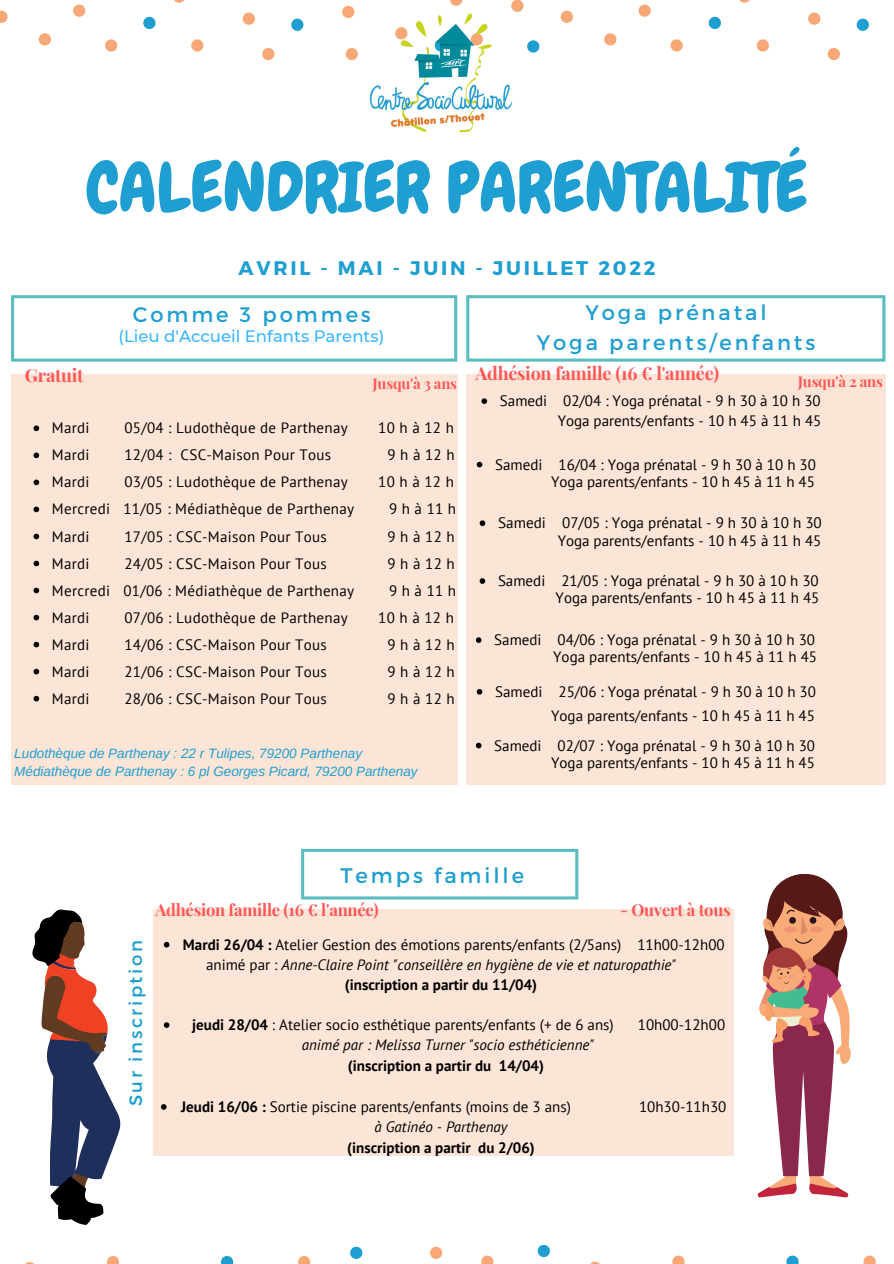
<style>
.page{position:relative;width:894px;height:1264px;background:#fff}
.page>*{position:absolute;margin:0;border:0;box-sizing:border-box;transform-origin:0 0}
.t1{font:68.7px "Chewy";color:#1e9ed1}
.t2{font:21px "Montserrat";letter-spacing:.14em;color:#1e9ed1}
.t3{font:700 19.65px "Montserrat";letter-spacing:.14em;color:#1e9ed1}
.t4{font:700 18px "Playfair Display";letter-spacing:-.015em;color:#ff5757}
.t5{font:18px "Montserrat";letter-spacing:.14em;color:#1e9ed1}
.t6{font:700 16.5px "Playfair Display";letter-spacing:-.015em;color:#ff5757}
.t7{font:500 16.5px "Montserrat";color:#38b6ff}
.t8{font:15.15px "PT Sans";color:#000}
.t9{font:15px "PT Sans";color:#000}
.t10{font:15px "PT Sans";letter-spacing:.02em;color:#000}
.t11{font:italic 15px "PT Sans";color:#000}
.t12{font:700 15px "PT Sans";color:#000}
.t13{font:15px "PT Sans";letter-spacing:.305em;color:#000}
.t14{font:700 14.85px "Playfair Display";letter-spacing:-.015em;color:#ff5757}
.t15{font:italic 13.5px "Arimo";color:#1e9ed1}
.s1{font-weight:700}
.s2{font-style:normal}
</style>
<div class="page">
<svg style="left:191px;top:39px;width:12px;height:13px"></svg>
<svg style="left:243px;top:13px;width:12px;height:12px"></svg>
<svg style="left:345px;top:48px;width:13px;height:12px"></svg>
<svg style="left:39px;top:33px;width:12px;height:12px"></svg>
<svg style="left:291px;top:19px;width:12px;height:12px"></svg>
<svg style="left:143px;top:17px;width:12px;height:12px"></svg>
<svg style="left:73px;top:5px;width:12px;height:12px"></svg>
<svg style="left:105px;top:39px;width:12px;height:13px"></svg>
<svg style="left:262px;top:48px;width:12px;height:12px"></svg>
<svg style="left:174px;top:0;width:10px;height:3px"></svg>
<svg style="left:0;top:11px;width:7px;height:12px"></svg>
<svg style="left:342px;top:6px;width:12px;height:12px"></svg>
<svg style="left:756px;top:39px;width:12px;height:13px"></svg>
<svg style="left:808px;top:13px;width:12px;height:12px"></svg>
<svg style="left:604px;top:33px;width:12px;height:12px"></svg>
<svg style="left:511px;top:0;width:12px;height:8px"></svg>
<svg style="left:450px;top:0;width:12px;height:6px"></svg>
<svg style="left:856px;top:19px;width:12px;height:12px"></svg>
<svg style="left:527px;top:40px;width:12px;height:13px"></svg>
<svg style="left:708px;top:17px;width:12px;height:12px"></svg>
<svg style="left:638px;top:5px;width:12px;height:12px"></svg>
<svg style="left:670px;top:39px;width:12px;height:13px"></svg>
<svg style="left:827px;top:48px;width:12px;height:12px"></svg>
<svg style="left:739px;top:0;width:11px;height:3px"></svg>
<svg style="left:560px;top:11px;width:12px;height:12px"></svg>
<div style="left:11px;top:374px;width:446px;height:410px;background:#fce5d6"></div>
<div style="left:466px;top:374px;width:419px;height:410px;background:#fce5d6"></div>
<svg style="left:107px;top:1256px;width:12px;height:7px"></svg>
<svg style="left:221px;top:1256px;width:12px;height:7px"></svg>
<svg style="left:350px;top:1246px;width:12px;height:12px"></svg>
<svg style="left:298px;top:1256px;width:12px;height:7px"></svg>
<svg style="left:430px;top:1246px;width:12px;height:12px"></svg>
<svg style="left:672px;top:1255px;width:12px;height:8px"></svg>
<svg style="left:591px;top:1261px;width:8px;height:2px"></svg>
<svg style="left:786px;top:1255px;width:12px;height:8px"></svg>
<svg style="left:537px;top:1245px;width:12px;height:11px"></svg>
<svg style="left:863px;top:1255px;width:12px;height:8px"></svg>
<svg style="left:481px;top:1255px;width:12px;height:8px"></svg>
<img style="left:369px;top:8px;width:154px;height:125px">
<svg style="left:757px;top:874px;width:94px;height:323px"></svg>
<svg style="left:32px;top:909px;width:88px;height:315px"></svg>
<div style="left:153px;top:909px;width:580px;height:247px;background:#fce5d6"></div>
<svg style="left:34px;top:425px;width:5px;height:6px"></svg>
<svg style="left:34px;top:452px;width:5px;height:6px"></svg>
<svg style="left:34px;top:479px;width:5px;height:6px"></svg>
<svg style="left:34px;top:506px;width:5px;height:6px"></svg>
<svg style="left:34px;top:533px;width:5px;height:6px"></svg>
<svg style="left:34px;top:560px;width:5px;height:6px"></svg>
<svg style="left:34px;top:587px;width:5px;height:6px"></svg>
<svg style="left:34px;top:614px;width:5px;height:6px"></svg>
<svg style="left:34px;top:641px;width:5px;height:6px"></svg>
<svg style="left:34px;top:668px;width:5px;height:6px"></svg>
<svg style="left:34px;top:696px;width:5px;height:5px"></svg>
<svg style="left:481px;top:398px;width:6px;height:6px"></svg>
<svg style="left:476px;top:462px;width:6px;height:5px"></svg>
<svg style="left:479px;top:520px;width:6px;height:6px"></svg>
<svg style="left:479px;top:578px;width:6px;height:6px"></svg>
<svg style="left:475px;top:637px;width:6px;height:6px"></svg>
<svg style="left:476px;top:689px;width:6px;height:5px"></svg>
<svg style="left:475px;top:742px;width:6px;height:6px"></svg>
<svg style="left:164px;top:1022px;width:5px;height:5px"></svg>
<svg style="left:164px;top:941px;width:5px;height:6px"></svg>
<svg style="left:161px;top:1104px;width:5px;height:5px"></svg>
<svg style="left:11px;top:295px;width:446px;height:66px"></svg>
<svg style="left:466px;top:295px;width:419px;height:66px"></svg>
<svg style="left:301px;top:848px;width:277px;height:51px"></svg>
<p class="t1" style="left:86px;top:144px;width:722px">CALENDRIER PARENTALITÉ</p>
<p class="t3" style="left:238px;top:255px;width:418px">AVRIL - MAI - JUIN - JUILLET 2022</p>
<p class="t2" style="left:585px;top:299px;width:183px">Yoga prénatal</p>
<p class="t2" style="left:536px;top:328px;width:280px">Yoga parents/enfants</p>
<p class="t2" style="left:133px;top:301px;width:239px">Comme 3 pommes</p>
<p class="t7" style="left:118px;top:326px;width:267px">(Lieu d'Accueil Enfants Parents)</p>
<p class="t4" style="left:25px;top:362px;width:60px">Gratuit</p>
<p class="t4" style="left:475px;top:360px;width:245px">Adhésion famille (16 € l'année)</p>
<p class="t9" style="left:499px;top:391px;width:322px">Samedi 02/04 : Yoga prénatal - 9 h 30 à 10 h 30</p>
<p class="t9" style="left:557px;top:411px;width:265px">Yoga parents/enfants - 10 h 45 à 11 h 45</p>
<p class="t9" style="left:495px;top:454px;width:322px">Samedi 16/04 : Yoga prénatal - 9 h 30 à 10 h 30</p>
<p class="t9" style="left:551px;top:471px;width:265px">Yoga parents/enfants - 10 h 45 à 11 h 45</p>
<p class="t8" style="left:498px;top:513px;width:325px">Samedi 07/05 : Yoga prénatal - 9 h 30 à 10 h 30</p>
<p class="t9" style="left:557px;top:530px;width:265px">Yoga parents/enfants - 10 h 45 à 11 h 45</p>
<p class="t14" style="left:372px;top:373px;width:86px">Jusqu'à 3 ans</p>
<p class="t14" style="left:797px;top:371px;width:87px">Jusqu'à 2 ans</p>
<p class="t9" style="left:52px;top:418px;width:39px">Mardi</p>
<p class="t10" style="left:124px;top:418px;width:225px">05/04 : Ludothèque de Parthenay</p>
<p class="t13" style="left:378px;top:418px;width:77px">10hà12h</p>
<p class="t9" style="left:52px;top:445px;width:39px">Mardi</p>
<p class="t10" style="left:124px;top:445px;width:208px">12/04 : CSC-Maison Pour Tous</p>
<p class="t9" style="left:387px;top:445px;width:69px">9hà12h</p>
<p class="t9" style="left:52px;top:472px;width:39px">Mardi</p>
<p class="t10" style="left:124px;top:472px;width:225px">03/05 : Ludothèque de Parthenay</p>
<p class="t13" style="left:378px;top:472px;width:77px">10hà12h</p>
<p class="t10" style="left:52px;top:499px;width:304px">Mercredi 11/05 : Médiathèque de Parthenay</p>
<p class="t9" style="left:389px;top:499px;width:69px">9hà11h</p>
<p class="t9" style="left:52px;top:526px;width:39px">Mardi</p>
<p class="t10" style="left:124px;top:526px;width:204px">17/05 : CSC-Maison Pour Tous</p>
<p class="t9" style="left:387px;top:526px;width:69px">9hà12h</p>
<p class="t9" style="left:52px;top:553px;width:39px">Mardi</p>
<p class="t10" style="left:124px;top:553px;width:204px">24/05 : CSC-Maison Pour Tous</p>
<p class="t9" style="left:387px;top:553px;width:69px">9hà12h</p>
<p class="t10" style="left:52px;top:580px;width:304px">Mercredi 01/06 : Médiathèque de Parthenay</p>
<p class="t9" style="left:389px;top:580px;width:69px">9hà11h</p>
<p class="t9" style="left:52px;top:607px;width:39px">Mardi</p>
<p class="t10" style="left:124px;top:607px;width:225px">07/06 : Ludothèque de Parthenay</p>
<p class="t13" style="left:378px;top:607px;width:77px">10hà12h</p>
<p class="t9" style="left:52px;top:634px;width:39px">Mardi</p>
<p class="t10" style="left:124px;top:634px;width:204px">14/06 : CSC-Maison Pour Tous</p>
<p class="t9" style="left:387px;top:634px;width:69px">9hà12h</p>
<p class="t9" style="left:52px;top:661px;width:39px">Mardi</p>
<p class="t10" style="left:124px;top:661px;width:204px">21/06 : CSC-Maison Pour Tous</p>
<p class="t9" style="left:387px;top:661px;width:69px">9hà12h</p>
<p class="t9" style="left:52px;top:688px;width:39px">Mardi</p>
<p class="t10" style="left:124px;top:688px;width:204px">28/06 : CSC-Maison Pour Tous</p>
<p class="t9" style="left:387px;top:688px;width:69px">9hà12h</p>
<p class="t9" style="left:498px;top:571px;width:322px">Samedi 21/05 : Yoga prénatal - 9 h 30 à 10 h 30</p>
<p class="t9" style="left:555px;top:588px;width:265px">Yoga parents/enfants - 10 h 45 à 11 h 45</p>
<p class="t9" style="left:494px;top:630px;width:322px">Samedi 04/06 : Yoga prénatal - 9 h 30 à 10 h 30</p>
<p class="t9" style="left:553px;top:647px;width:265px">Yoga parents/enfants - 10 h 45 à 11 h 45</p>
<p class="t9" style="left:495px;top:681px;width:322px">Samedi 25/06 : Yoga prénatal - 9 h 30 à 10 h 30</p>
<p class="t9" style="left:551px;top:705px;width:265px">Yoga parents/enfants - 10 h 45 à 11 h 45</p>
<p class="t9" style="left:494px;top:735px;width:322px">Samedi 02/07 : Yoga prénatal - 9 h 30 à 10 h 30</p>
<p class="t9" style="left:551px;top:752px;width:265px">Yoga parents/enfants - 10 h 45 à 11 h 45</p>
<p class="t15" style="left:14px;top:746px;width:349px">Ludothèque de Parthenay : 22 r Tulipes, 79200 Parthenay</p>
<p class="t15" style="left:14px;top:764px;width:405px">Médiathèque de Parthenay : 6 pl Georges Picard, 79200 Parthenay</p>
<p class="t5" style="left:124px;top:1106px;width:167px;rotate:-90deg">Sur inscription</p>
<p class="t2" style="left:340px;top:862px;width:185px">Temps famille</p>
<p class="t6" style="left:155px;top:898px;width:225px">Adhésion famille (16 € l'année)</p>
<p class="t6" style="left:620px;top:898px;width:112px">- Ouvert à tous</p>
<p class="t9" style="left:183px;top:934px;width:543px"><span class="s1">Mardi 26/04 :</span> Atelier Gestion des émotions parents/enfants (2/5ans) 11h00-12h00</p>
<p class="t11" style="left:206px;top:954px;width:471px"><span class="s2">animé par :</span> Anne-Claire Point "conseillère en hygiène de vie et naturopathie"</p>
<p class="t12" style="left:345px;top:975px;width:194px">(inscription a partir du 11/04)</p>
<p class="t9" style="left:192px;top:1014px;width:423px"><span class="s1">jeudi 28/04</span> : Atelier socio esthétique parents/enfants (+ de 6 ans)</p>
<p class="t9" style="left:637px;top:1014px;width:89px">10h00-12h00</p>
<p class="t11" style="left:302px;top:1035px;width:294px">animé par : Melissa Turner "socio esthéticienne"</p>
<p class="t12" style="left:348px;top:1055px;width:197px">(inscription a partir du 14/04)</p>
<p class="t9" style="left:181px;top:1096px;width:391px"><span class="s1">Jeudi 16/06 :</span> Sortie piscine parents/enfants (moins de 3 ans)</p>
<p class="t9" style="left:639px;top:1096px;width:89px">10h30-11h30</p>
<p class="t11" style="left:374px;top:1116px;width:134px">à Gatinéo - Parthenay</p>
<p class="t12" style="left:347px;top:1137px;width:189px">(inscription a partir du 2/06)</p>
</div>
